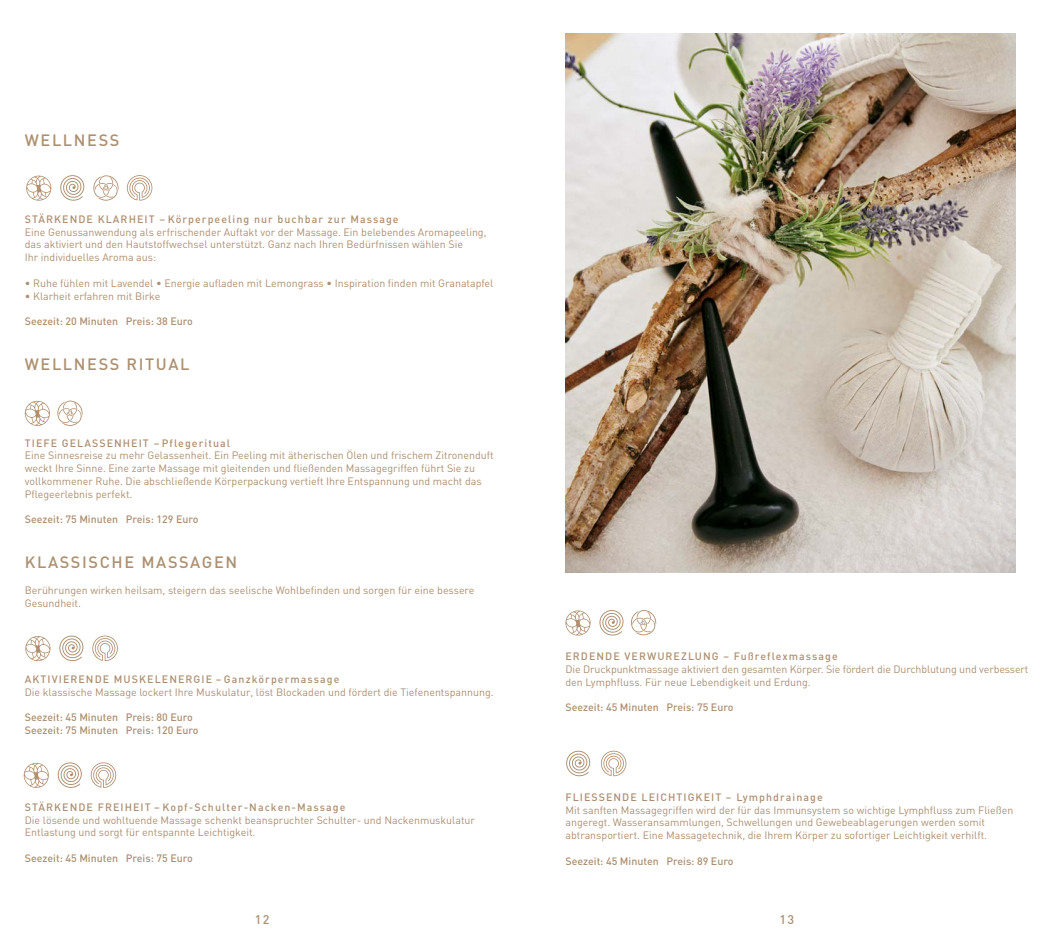
<style>
.page{position:relative;width:1049px;height:947px;background:#fff}
.page>*{position:absolute;margin:0;border:0;box-sizing:border-box;transform-origin:0 0}
.t1{font:500 16.25px "DIN";letter-spacing:.1em;color:#ad8f6f}
.t2{font:500 12.5px "DIN";color:#ad8f6f}
.t3{font:10.62px/12.8px "DIN";color:#ad8f6f}
.t4{font:500 10.62px "DIN";letter-spacing:.1em;color:#ad8f6f}
.t5{font:500 10.62px/12.8px "DIN";color:#ad8f6f}
</style>
<div class="page">
<svg style="left:93px;top:175px;width:26px;height:25px"></svg>
<svg style="left:26px;top:175px;width:25px;height:25px"></svg>
<svg style="left:127px;top:175px;width:25px;height:25px"></svg>
<svg style="left:60px;top:175px;width:24px;height:25px"></svg>
<svg style="left:57px;top:400px;width:26px;height:25px"></svg>
<svg style="left:25px;top:400px;width:25px;height:25px"></svg>
<svg style="left:25px;top:636px;width:25px;height:24px"></svg>
<svg style="left:92px;top:635px;width:26px;height:25px"></svg>
<svg style="left:59px;top:635px;width:24px;height:25px"></svg>
<svg style="left:24px;top:762px;width:25px;height:25px"></svg>
<svg style="left:91px;top:762px;width:25px;height:25px"></svg>
<svg style="left:58px;top:762px;width:24px;height:25px"></svg>
<svg style="left:631px;top:610px;width:25px;height:25px"></svg>
<svg style="left:565px;top:610px;width:25px;height:25px"></svg>
<svg style="left:599px;top:610px;width:24px;height:25px"></svg>
<svg style="left:601px;top:750px;width:25px;height:25px"></svg>
<svg style="left:566px;top:750px;width:24px;height:25px"></svg>
<img style="left:565px;top:33px;width:451px;height:539px">
<h1 class="t1" style="left:25px;top:130px;width:96px">WELLNESS</h1>
<p class="t4" style="left:25px;top:212px;width:375px">STÄRKENDE KLARHEIT – Körperpeeling nur buchbar zur Massage</p>
<p class="t3" style="left:25px;top:225px;width:463px">Eine Genussanwendung als erfrischender Auftakt vor der Massage. Ein belebendes Aromapeeling, das aktiviert und den Hautstoffwechsel unterstützt. Ganz nach Ihren Bedürfnissen wählen Sie<br>Ihr individuelles Aroma aus:</p>
<p class="t3" style="left:25px;top:276px;width:470px">• Ruhe fühlen mit Lavendel • Energie aufladen mit Lemongrass • Inspiration finden mit Granatapfel</p>
<p class="t3" style="left:25px;top:289px;width:137px">• Klarheit erfahren mit Birke</p>
<p class="t5" style="left:25px;top:314px;width:169px">Seezeit: 20 Minuten Preis: 38 Euro</p>
<h1 class="t1" style="left:25px;top:353px;width:166px">WELLNESS RITUAL</h1>
<p class="t4" style="left:25px;top:436px;width:207px">TIEFE GELASSENHEIT – Pflegeritual</p>
<p class="t3" style="left:25px;top:449px;width:470px">Eine Sinnesreise zu mehr Gelassenheit. Ein Peeling mit ätherischen Ölen und frischem Zitronenduft weckt Ihre Sinne. Eine zarte Massage mit gleitenden und fließenden Massagegriffen führt Sie zu vollkommener Ruhe. Die abschließende Körperpackung vertieft Ihre Entspannung und macht das Pflegeerlebnis perfekt.</p>
<p class="t5" style="left:25px;top:512px;width:175px">Seezeit: 75 Minuten Preis: 129 Euro</p>
<h1 class="t1" style="left:25px;top:551px;width:214px">KLASSISCHE MASSAGEN</h1>
<p class="t3" style="left:25px;top:583px;width:451px">Berührungen wirken heilsam, steigern das seelische Wohlbefinden und sorgen für eine bessere<br>Gesundheit.</p>
<p class="t4" style="left:25px;top:672px;width:316px">AKTIVIERENDE MUSKELENERGIE – Ganzkörpermassage</p>
<p class="t3" style="left:25px;top:685px;width:470px">Die klassische Massage lockert Ihre Muskulatur, löst Blockaden und fördert die Tiefenentspannung.</p>
<p class="t5" style="left:25px;top:710px;width:175px">Seezeit: 45 Minuten Preis: 80 Euro<br>Seezeit: 75 Minuten Preis: 120 Euro</p>
<p class="t4" style="left:25px;top:799px;width:322px">STÄRKENDE FREIHEIT – Kopf-Schulter-Nacken-Massage</p>
<p class="t3" style="left:25px;top:812px;width:452px">Die lösende und wohltuende Massage schenkt beanspruchter Schulter- und Nackenmuskulatur<br>Entlastung und sorgt für entspannte Leichtigkeit.</p>
<p class="t5" style="left:25px;top:850px;width:169px">Seezeit: 45 Minuten Preis: 75 Euro</p>
<p class="t4" style="left:565px;top:649px;width:274px">ERDENDE VERWUREZLUNG – Fußreflexmassage</p>
<p class="t3" style="left:565px;top:662px;width:464px">Die Druckpunktmassage aktiviert den gesamten Körper. Sie fördert die Durchblutung und verbessert den Lymphfluss. Für neue Lebendigkeit und Erdung.</p>
<p class="t5" style="left:565px;top:700px;width:169px">Seezeit: 45 Minuten Preis: 75 Euro</p>
<p class="t4" style="left:565px;top:789px;width:259px">FLIESSENDE LEICHTIGKEIT – Lymphdrainage</p>
<p class="t3" style="left:565px;top:802px;width:449px">Mit sanften Massagegriffen wird der für das Immunsystem so wichtige Lymphfluss zum Fließen angeregt. Wasseransammlungen, Schwellungen und Gewebeablagerungen werden somit abtransportiert. Eine Massagetechnik, die Ihrem Körper zu sofortiger Leichtigkeit verhilft.</p>
<p class="t5" style="left:565px;top:853px;width:169px">Seezeit: 45 Minuten Preis: 89 Euro</p>
<p class="t2" style="left:255px;top:911px;width:16px">12</p>
<p class="t2" style="left:779px;top:911px;width:16px">13</p>
</div>
